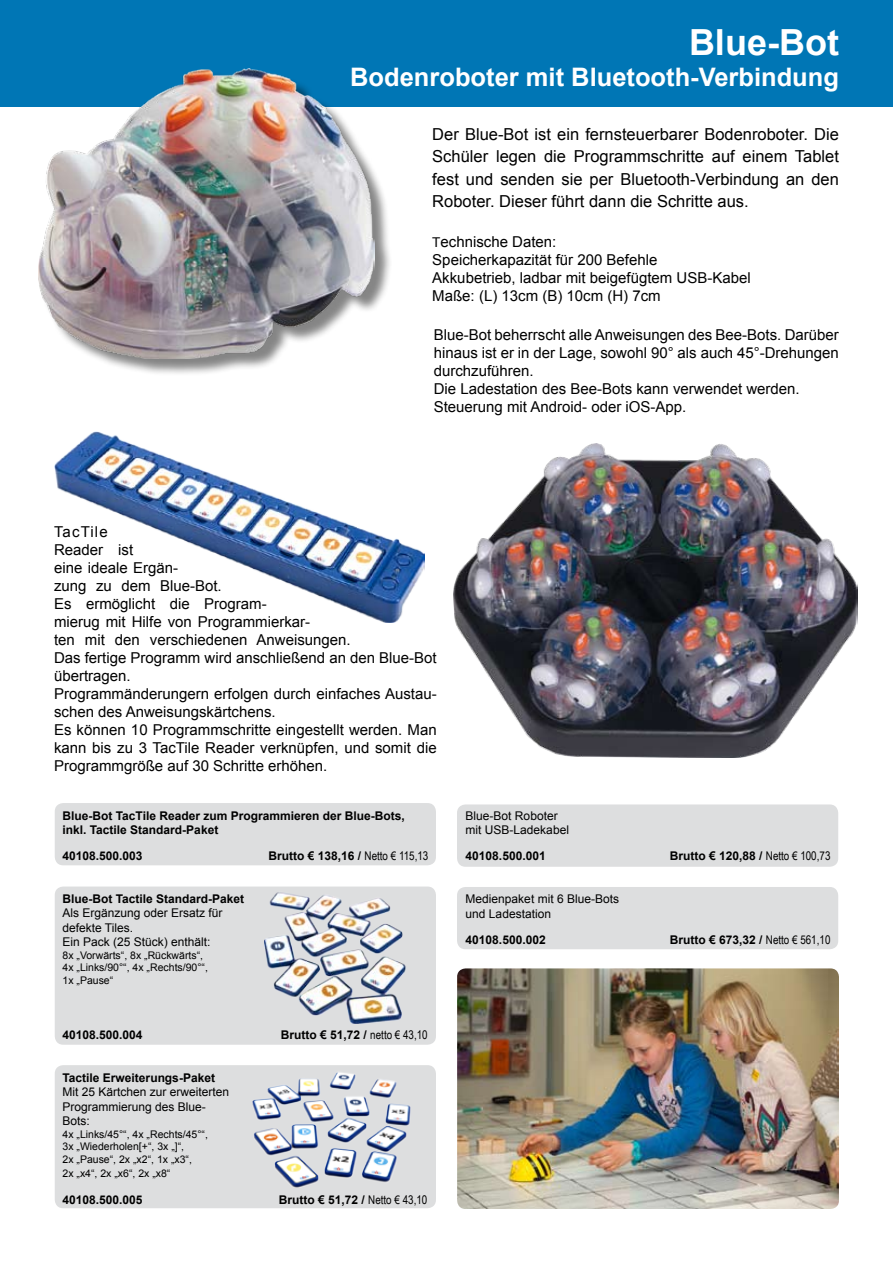
<style>
.page{position:relative;width:893px;height:1263px;background:#fff}
.page>*{position:absolute;margin:0;border:0;box-sizing:border-box;transform-origin:0 0}
.t1{font:700 36px "Arial";color:#fff}
.t2{font:700 25.5px "Arial";color:#fff}
.t3{font:16.5px/22.5px "Arial";color:#000;text-align:justify}
.t4{font:15px/18px "Arial";color:#000}
.t5{font:700 12px/14.4px "Arial";color:#000}
.t6{font:12px/14.4px "Arial";color:#000}
.t7{font:10.5px/12.6px "Arial";color:#000}
.s1{font-size:13.5px}
.s2{font-family:"Arial Narrow";font-weight:400}
</style>
<div class="page">
<div style="left:457px;top:887px;width:381px;height:62px;background:#dddedf;border-radius:9px"></div>
<div style="left:0;top:0;width:893px;height:106px;background:#0076b5"></div>
<img style="left:454px;top:444px;width:403px;height:314px">
<div style="left:457px;top:804px;width:381px;height:63px;background:#dddedf;border-radius:9px"></div>
<img style="left:54px;top:432px;width:370px;height:191px">
<div style="left:55px;top:1065px;width:381px;height:143px;background:#dddedf;border-radius:9px"></div>
<div style="left:55px;top:886px;width:381px;height:159px;background:#dddedf;border-radius:9px"></div>
<div style="left:55px;top:803px;width:381px;height:62px;background:#dddedf;border-radius:9px"></div>
<div style="left:41px;top:70px;width:358px;height:329px;background:#000;opacity:.48"></div>
<img style="left:38px;top:68px;width:336px;height:290px">
<img style="left:264px;top:892px;width:142px;height:131px">
<img style="left:253px;top:1072px;width:158px;height:116px">
<img style="left:457px;top:968px;width:382px;height:241px">
<h1 class="t1" style="left:689px;top:18px;width:151px">Blue-Bot</h1>
<h2 class="t2" style="left:350px;top:60px;width:490px">Bodenroboter mit Bluetooth-Verbindung</h2>
<p class="t3" style="left:432px;top:123px;width:408px">Der Blue-Bot ist ein fernsteuerbarer Bodenroboter. Die Schüler legen die Programmschritte auf einem Tablet fest und senden sie per Bluetooth-Verbindung an den Roboter. Dieser führt dann die Schritte aus.</p>
<p class="t4" style="left:432px;top:233px;width:320px"><span class="s1">T</span>echnische Daten:<br>Speicherkapazität für 200 Befehle<br>Akkubetrieb, ladbar mit beigefügtem USB-Kabel Maße: (L) 13cm (B) 10cm (H) 7cm</p>
<p class="t4" style="left:434px;top:326px;width:407px">Blue-Bot beherrscht alle Anweisungen des Bee-Bots. Darüber hinaus ist er in der Lage, sowohl 90° als auch 45°-Drehungen durchzuführen.<br>Die Ladestation des Bee-Bots kann verwendet werden.<br>Steuerung mit Android- oder iOS-App.</p>
<p class="t4" style="left:54px;top:523px;width:384px">TacTile<br>Reader ist<br>eine ideale Ergän-<br>zung zu dem Blue-Bot.<br>Es ermöglicht die Program-<br>mierug mit Hilfe von Programmierkar-<br>ten mit den verschiedenen Anweisungen.<br>Das fertige Programm wird anschließend an den Blue-Bot übertragen.<br>Programmänderungern erfolgen durch einfaches Austau&shy;schen des Anweisungskärtchens.<br>Es können 10 Programmschritte eingestellt werden. Man kann bis zu 3 TacTile Reader verknüpfen, und somit die Programmgröße auf 30 Schritte erhöhen.</p>
<p class="t5" style="left:63px;top:808px;width:344px">Blue-Bot TacTile Reader zum Programmieren der Blue-Bots, inkl. Tactile Standard-Paket</p>
<p class="t5" style="left:63px;top:849px;width:82px">40108.500.003</p>
<p class="t5" style="left:269px;top:849px;width:161px">Brutto € 138,16 / <span class="s2">Netto € 115,13</span></p>
<p class="t5" style="left:63px;top:892px;width:183px">Blue-Bot Tactile Standard-Paket</p>
<p class="t6" style="left:63px;top:906px;width:162px">Als Ergänzung oder Ersatz für defekte Tiles.<br>Ein Pack (25 Stück) enthält:</p>
<p class="t7" style="left:63px;top:949px;width:147px">8x „Vorwärts“, 8x „Rückwärts“,<br>4x „Links/90°“, 4x „Rechts/90°“,<br>1x „Pause“</p>
<p class="t5" style="left:63px;top:1028px;width:82px">40108.500.004</p>
<p class="t5" style="left:281px;top:1028px;width:148px">Brutto € 51,72 / <span class="s2">netto € 43,10</span></p>
<p class="t5" style="left:63px;top:1071px;width:154px">Tactile Erweiterungs-Paket</p>
<p class="t6" style="left:63px;top:1085px;width:168px">Mit 25 Kärtchen zur erweiterten<br>Programmierung des Blue-<br>Bots:</p>
<p class="t7" style="left:63px;top:1128px;width:147px">4x „Links/45°“, 4x „Rechts/45°“,<br>3x „Wiederholen[+“, 3x „]“,<br>2x „Pause“, 2x „x2“, 1x „x3“,</p>
<p class="t7" style="left:63px;top:1167px;width:109px">2x „x4“, 2x „x6“, 2x „x8“</p>
<p class="t5" style="left:63px;top:1192px;width:82px">40108.500.005</p>
<p class="t5" style="left:279px;top:1192px;width:150px">Brutto € 51,72 / <span class="s2">Netto € 43,10</span></p>
<p class="t6" style="left:466px;top:809px;width:105px">Blue-Bot Roboter mit USB-Ladekabel</p>
<p class="t5" style="left:466px;top:849px;width:82px">40108.500.001</p>
<p class="t5" style="left:670px;top:849px;width:162px">Brutto € 120,88 / <span class="s2">Netto € 100,73</span></p>
<p class="t6" style="left:466px;top:892px;width:155px">Medienpaket mit 6 Blue-Bots und Ladestation</p>
<p class="t5" style="left:466px;top:932px;width:82px">40108.500.002</p>
<p class="t5" style="left:670px;top:932px;width:162px">Brutto € 673,32 / <span class="s2">Netto € 561,10</span></p>
</div>
